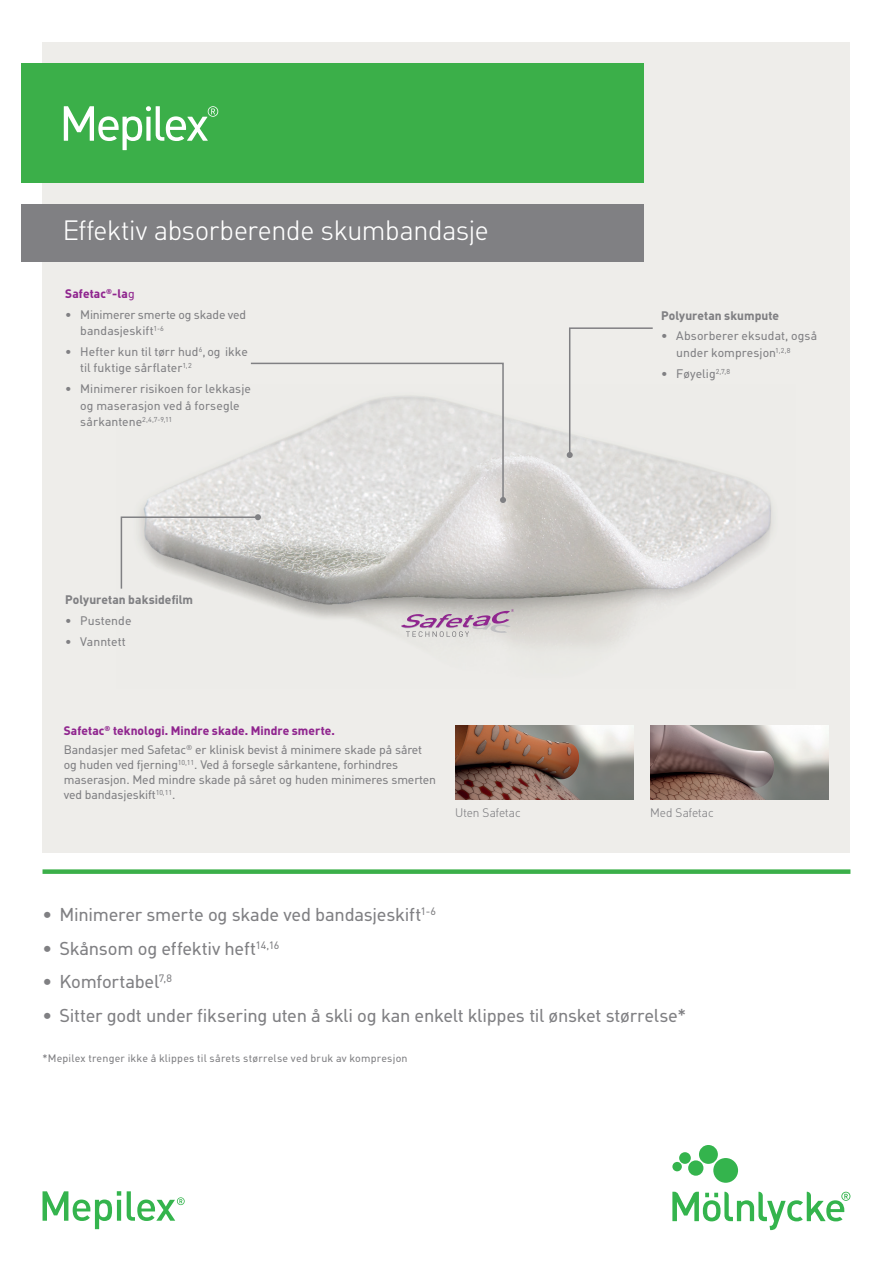
<style>
.page{position:relative;width:893px;height:1263px;background:#fff}
.page>*{position:absolute;margin:0;border:0;box-sizing:border-box;transform-origin:0 0}
.t1{font:300 27px "MHC Din";letter-spacing:-.005em;color:#fff}
.t2{font:18px "MHC Din";letter-spacing:-.015em;color:#808083}
.t3{font:12px/16.5px "MHC Din";letter-spacing:-.01em;color:#808083}
.t4{font:700 12px "MHC Din";letter-spacing:.005em;color:#808083}
.t5{font:300 12px "MHC Din";letter-spacing:.005em;color:#808083}
.t6{font:700 12px "MHC Din";letter-spacing:.01em;color:#90268f}
.t7{font:10.5px "MHC Din";letter-spacing:.02em;color:#808083}
.s1{font-weight:400}
.s2{font-weight:700;color:#90268f}
</style>
<div class="page">
<svg style="left:672px;top:1145px;width:178px;height:85px"></svg>
<div style="left:43px;top:43px;width:807px;height:810px;background:#eeedea"></div>
<img style="left:139px;top:417px;width:633px;height:232px">
<img style="left:184px;top:417px;width:65px;height:65px">
<svg style="left:401px;top:609px;width:113px;height:28px"></svg>
<div style="left:43px;top:869px;width:807px;height:5px;background:#3baf49"></div>
<div style="left:21px;top:64px;width:623px;height:119px;background:#3baf49"></div>
<div style="left:21px;top:204px;width:623px;height:57px;background:#808083"></div>
<svg style="left:120px;top:514px;width:141px;height:76px"></svg>
<svg style="left:64px;top:106px;width:154px;height:44px"></svg>
<svg style="left:43px;top:1191px;width:142px;height:38px"></svg>
<svg style="left:567px;top:327px;width:87px;height:131px"></svg>
<img style="left:455px;top:725px;width:178px;height:75px">
<img style="left:650px;top:725px;width:178px;height:75px">
<svg style="left:249px;top:362px;width:257px;height:141px"></svg>
<h1 class="t1" style="left:63px;top:215px;width:428px">Effektiv absorberende skumbandasje</h1>
<p class="t6" style="left:65px;top:286px;width:71px">Safetac<sup>®</sup>-la<span class="s1">g</span></p>
<p class="t3" style="left:80px;top:306px;width:168px;text-indent:-15px">• Minimerer smerte og skade ved bandasjeskift<sup>1-6</sup></p>
<p class="t3" style="left:80px;top:343px;width:169px;text-indent:-15px">• Hefter kun til tørr hud<sup>6</sup>,og ikke til fuktige sårflater<sup>1,2</sup></p>
<p class="t3" style="left:80px;top:380px;width:172px;text-indent:-15px">• Minimerer risikoen for lekkasje og maserasjon ved å forsegle sårkantene<sup>2,4,7-9,11</sup></p>
<p class="t4" style="left:65px;top:592px;width:129px">Polyuretan baksidefilm</p>
<p class="t3" style="left:65px;top:612px;width:68px">• Pustende</p>
<p class="t3" style="left:65px;top:633px;width:62px">• Vanntett</p>
<p class="t3" style="left:64px;top:721px;width:360px;line-height:19.2px"><span class="s2">Safetac</span><sup>®</sup> <span class="s2">teknologi. Mindre skade. Mindre smerte.<br></span>Bandasjer med Safetac<sup>®</sup> er klinisk bevist å minimere skade på såret</p>
<p class="t3" style="left:64px;top:757px;width:374px;line-height:15px">og huden ved fjerning<sup>10,11</sup>. Ved å forsegle sårkantene, forhindres maserasjon. Med mindre skade på såret og huden minimeres smerten ved bandasjeskift<sup>10,11</sup>.</p>
<p class="t4" style="left:661px;top:308px;width:119px">Polyuretan skumpute</p>
<p class="t3" style="left:676px;top:328px;width:143px;text-indent:-15px">• Absorberer eksudat, også under kompresjon<sup>1,2,8</sup></p>
<p class="t3" style="left:661px;top:365px;width:71px">• Føyelig<sup>2,7,8</sup></p>
<p class="t5" style="left:455px;top:805px;width:67px">Uten Safetac</p>
<p class="t5" style="left:650px;top:805px;width:65px">Med Safetac</p>
<h2 class="t2" style="left:43px;top:904px;width:395px">• Minimerer smerte og skade ved bandasjeskift<sup>1-6</sup></h2>
<h2 class="t2" style="left:43px;top:937px;width:238px">• Skånsom og effektiv heft<sup>14,16</sup></h2>
<h2 class="t2" style="left:43px;top:971px;width:131px">• Komfortabel<sup>7,8</sup></h2>
<h2 class="t2" style="left:43px;top:1005px;width:645px">• Sitter godt under fiksering uten å skli og kan enkelt klippes til ønsket størrelse*</h2>
<p class="t7" style="left:43px;top:1052px;width:367px">*Mepilex trenger ikke å klippes til sårets størrelse ved bruk av kompresjon</p>
</div>
